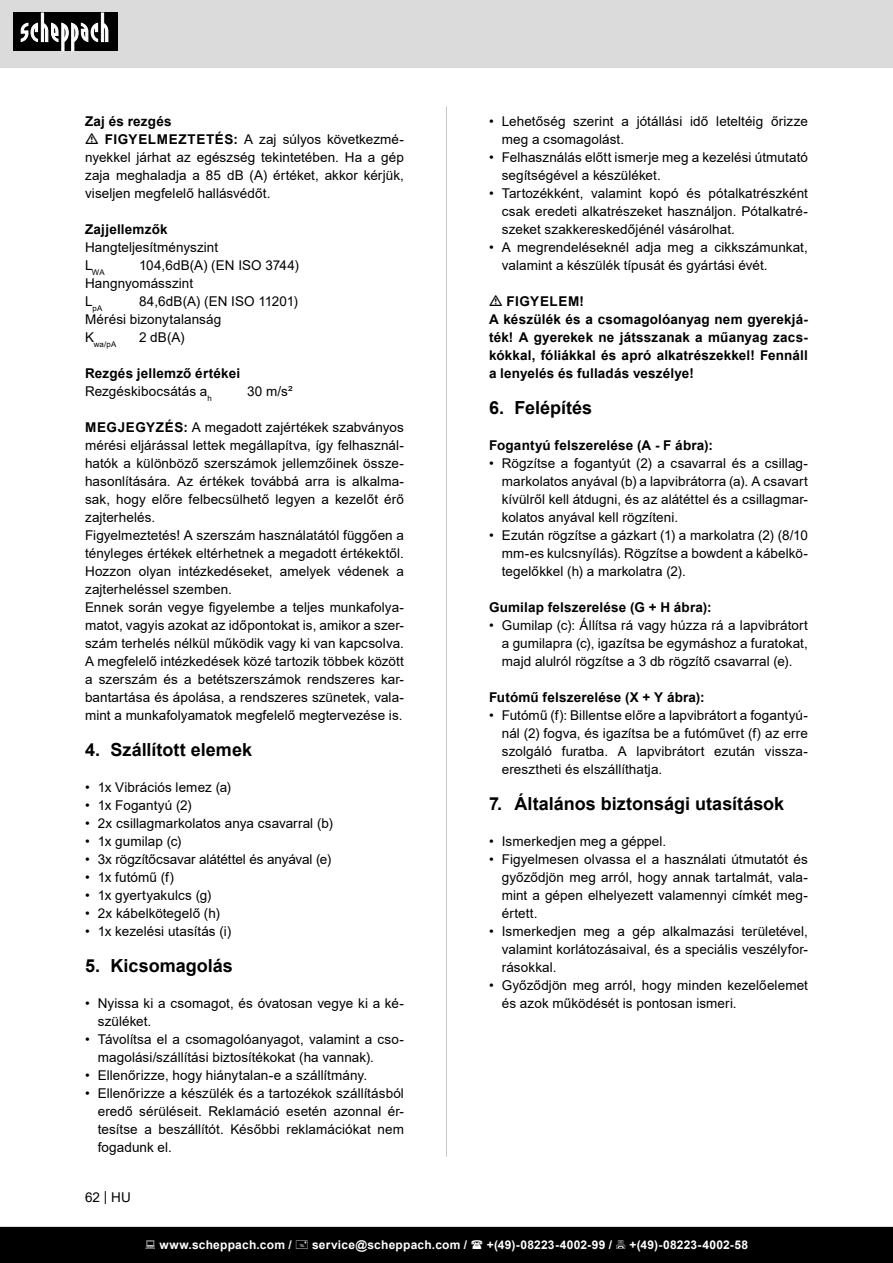
<style>
.page{position:relative;width:893px;height:1263px;background:#fff}
.page>*{position:absolute;margin:0;border:0;box-sizing:border-box;transform-origin:0 0}
.t1{font:700 18px "Arial";color:#000}
.Basiseinstellung{font:13.5px/18px "Arial";letter-spacing:.005em;color:#000;text-align:justify}
.Grundtext_Bold{font:700 13.5px/18px "Arial";letter-spacing:.015em;color:#000;text-align:justify}
.Subheadline{font:700 13.5px "Arial";letter-spacing:.015em;color:#000}
.Grundtext_TT{font:700 13.5px "Arial";letter-spacing:.045em;color:#000}
.t2{font:700 12px "Arial";letter-spacing:.02em;color:#fff}
.Basiseinstellung-2{font:7.8px "Arial";letter-spacing:.015em;color:#000}
.s1{font-weight:700}
</style>
<div class="page">
<div style="left:0;top:0;width:893px;height:67px;background:#dbdbdb"></div>
<div style="left:13px;top:13px;width:105px;height:38px;background:#000"></div>
<svg style="left:21px;top:13px;width:87px;height:38px"></svg>
<hr style="left:446px;top:106px;width:1px;height:1051px;background:#c7c7c7">
<div style="left:0;top:1227px;width:893px;height:36px;background:#000"></div>
<p class="Grundtext_Bold" style="left:85px;top:112px;width:88px">Zaj és rezgés</p>
<p class="Basiseinstellung" style="left:85px;top:130px;width:320px;text-indent:20px"><span class="s1">FIGYELMEZTETÉS:</span> A zaj súlyos következmé&shy;nyekkel járhat az egészség tekintetében. Ha a gép zaja meghaladja a 85 dB (A) értéket, akkor kérjük, viseljen megfelelő hallásvédőt.</p>
<p class="Grundtext_Bold" style="left:85px;top:220px;width:84px">Zajjellemzők</p>
<p class="Basiseinstellung" style="left:85px;top:238px;width:135px">Hangteljesítményszint</p>
<p class="Basiseinstellung-2" style="left:85px;top:266px;width:21px"><sup>L</sup>WA</p>
<p class="Basiseinstellung" style="left:139px;top:256px;width:161px">104,6dB(A) (EN ISO 3744)</p>
<p class="Basiseinstellung" style="left:85px;top:274px;width:110px">Hangnyomásszint</p>
<p class="Basiseinstellung-2" style="left:85px;top:302px;width:19px"><sup>L</sup>pA</p>
<p class="Basiseinstellung" style="left:139px;top:292px;width:160px">84,6dB(A) (EN ISO 11201)</p>
<p class="Basiseinstellung" style="left:85px;top:310px;width:138px">Mérési bizonytalanság</p>
<p class="Basiseinstellung-2" style="left:85px;top:338px;width:33px"><sup>K</sup>wa/pA</p>
<p class="Basiseinstellung" style="left:139px;top:328px;width:47px">2 dB(A)</p>
<p class="Grundtext_Bold" style="left:85px;top:364px;width:157px">Rezgés jellemző értékei</p>
<p class="Basiseinstellung" style="left:85px;top:382px;width:128px">Rezgéskibocsátás a<sub>h</sub></p>
<p class="Basiseinstellung" style="left:247px;top:382px;width:47px">30 m/s²</p>
<p class="Basiseinstellung" style="left:85px;top:418px;width:320px"><span class="s1">MEGJEGYZÉS:</span> A megadott zajértékek szabványos mérési eljárással lettek megállapítva, így felhasznál&shy;hatók a különböző szerszámok jellemzőinek össze&shy;hasonlítására. Az értékek továbbá arra is alkalma&shy;sak, hogy előre felbecsülhető legyen a kezelőt érő zajterhelés.</p>
<p class="Basiseinstellung" style="left:85px;top:526px;width:320px">Figyelmeztetés! A szerszám használatától függően a tényleges értékek eltérhetnek a megadott értékektől.<br>Hozzon olyan intézkedéseket, amelyek védenek a zajterheléssel szemben.</p>
<p class="Basiseinstellung" style="left:85px;top:598px;width:320px">Ennek során vegye figyelembe a teljes munkafolya&shy;matot, vagyis azokat az időpontokat is, amikor a szer&shy;szám terhelés nélkül működik vagy ki van kapcsolva.</p>
<p class="Basiseinstellung" style="left:85px;top:652px;width:320px">A megfelelő intézkedések közé tartozik többek között a szerszám és a betétszerszámok rendszeres kar&shy;bantartása és ápolása, a rendszeres szünetek, vala&shy;mint a munkafolyamatok megfelelő megtervezése is.</p>
<p class="t1" style="left:85px;top:737px;width:168px">4. Szállított elemek</p>
<p class="Basiseinstellung" style="left:85px;top:778px;width:148px">• 1x Vibrációs lemez (a)</p>
<p class="Basiseinstellung" style="left:85px;top:796px;width:108px">• 1x Fogantyú (2)</p>
<p class="Basiseinstellung" style="left:85px;top:814px;width:249px">• 2x csillagmarkolatos anya csavarral (b)</p>
<p class="Basiseinstellung" style="left:85px;top:832px;width:98px">• 1x gumilap (c)</p>
<p class="Basiseinstellung" style="left:85px;top:850px;width:248px">• 3x rögzítőcsavar alátéttel és anyával (e)</p>
<p class="Basiseinstellung" style="left:85px;top:868px;width:90px">• 1x futómű (f)</p>
<p class="Basiseinstellung" style="left:85px;top:886px;width:128px">• 1x gyertyakulcs (g)</p>
<p class="Basiseinstellung" style="left:85px;top:904px;width:136px">• 2x kábelkötegelő (h)</p>
<p class="Basiseinstellung" style="left:85px;top:922px;width:148px">• 1x kezelési utasítás (i)</p>
<p class="t1" style="left:85px;top:953px;width:149px">5. Kicsomagolás</p>
<p class="Basiseinstellung" style="left:98px;top:994px;width:308px;text-indent:-13px">• Nyissa ki a csomagot, és óvatosan vegye ki a ké&shy;szüléket.</p>
<p class="Basiseinstellung" style="left:98px;top:1030px;width:308px;text-indent:-13px">• Távolítsa el a csomagolóanyagot, valamint a cso&shy;magolási/szállítási biztosítékokat (ha vannak).</p>
<p class="Basiseinstellung" style="left:85px;top:1066px;width:284px">• Ellenőrizze, hogy hiánytalan-e a szállítmány.</p>
<p class="Basiseinstellung" style="left:98px;top:1084px;width:308px;text-indent:-13px">• Ellenőrizze a készülék és a tartozékok szállításból eredő sérüléseit. Reklamáció esetén azonnal ér&shy;tesítse a beszállítót. Későbbi reklamációkat nem fogadunk el.</p>
<p class="Basiseinstellung" style="left:85px;top:1188px;width:47px">62 | HU</p>
<p class="Basiseinstellung" style="left:502px;top:112px;width:308px;text-indent:-13px">• Lehetőség szerint a jótállási idő leteltéig őrizze meg a csomagolást.</p>
<p class="Basiseinstellung" style="left:502px;top:148px;width:308px;text-indent:-13px">• Felhasználás előtt ismerje meg a kezelési útmutató segítségével a készüléket.</p>
<p class="Basiseinstellung" style="left:502px;top:184px;width:308px;text-indent:-13px">• Tartozékként, valamint kopó és pótalkatrészként csak eredeti alkatrészeket használjon. Pótalkatré&shy;szeket szakkereskedőjénél vásárolhat.</p>
<p class="Basiseinstellung" style="left:502px;top:238px;width:308px;text-indent:-13px">• A megrendeléseknél adja meg a cikkszámunkat, valamint a készülék típusát és gyártási évét.</p>
<p class="Grundtext_TT" style="left:506px;top:292px;width:79px">FIGYELEM!</p>
<p class="Grundtext_Bold" style="left:489px;top:310px;width:320px">A készülék és a csomagolóanyag nem gyerekjá&shy;ték! A gyerekek ne játsszanak a műanyag zacs&shy;kókkal, fóliákkal és apró alkatrészekkel! Fennáll a lenyelés és fulladás veszélye!</p>
<p class="t1" style="left:489px;top:395px;width:105px">6. Felépítés</p>
<p class="Subheadline" style="left:489px;top:436px;width:226px">Fogantyú felszerelése (A - F ábra):</p>
<p class="Basiseinstellung" style="left:502px;top:454px;width:308px;text-indent:-13px">• Rögzítse a fogantyút (2) a csavarral és a csillag&shy;markolatos anyával (b) a lapvibrátorra (a). A csavart kívülről kell átdugni, és az alátéttel és a csillagmar&shy;kolatos anyával kell rögzíteni.</p>
<p class="Basiseinstellung" style="left:502px;top:526px;width:308px;text-indent:-13px">• Ezután rögzítse a gázkart (1) a markolatra (2) (8/10 mm-es kulcsnyílás). Rögzítse a bowdent a kábelkö&shy;tegelőkkel (h) a markolatra (2).</p>
<p class="Subheadline" style="left:489px;top:598px;width:224px">Gumilap felszerelése (G + H ábra):</p>
<p class="Basiseinstellung" style="left:502px;top:616px;width:308px;text-indent:-13px">• Gumilap (c): Állítsa rá vagy húzza rá a lapvibrátort a gumilapra (c), igazítsa be egymáshoz a furatokat, majd alulról rögzítse a 3 db rögzítő csavarral (e).</p>
<p class="Subheadline" style="left:489px;top:688px;width:217px">Futómű felszerelése (X + Y ábra):</p>
<p class="Basiseinstellung" style="left:502px;top:706px;width:308px;text-indent:-13px">• Futómű (f): Billentse előre a lapvibrátort a fogantyú&shy;nál (2) fogva, és igazítsa be a futóművet (f) az erre szolgáló furatba. A lapvibrátort ezután vissza&shy;eresztheti és elszállíthatja.</p>
<p class="t1" style="left:489px;top:791px;width:297px">7. Általános biztonsági utasítások</p>
<p class="Basiseinstellung" style="left:489px;top:832px;width:179px">• Ismerkedjen meg a géppel.</p>
<p class="Basiseinstellung" style="left:502px;top:850px;width:308px;text-indent:-13px">• Figyelmesen olvassa el a használati útmutatót és győződjön meg arról, hogy annak tartalmát, vala&shy;mint a gépen elhelyezett valamennyi címkét meg&shy;értett.</p>
<p class="Basiseinstellung" style="left:502px;top:922px;width:308px;text-indent:-13px">• Ismerkedjen meg a gép alkalmazási területével, valamint korlátozásaival, és a speciális veszélyfor&shy;rásokkal.</p>
<p class="Basiseinstellung" style="left:502px;top:976px;width:308px;text-indent:-13px">• Győződjön meg arról, hogy minden kezelőelemet és azok működését is pontosan ismeri.</p>
<p class="t2" style="left:159px;top:1236px;width:134px">www.scheppach.com /</p>
<p class="t2" style="left:312px;top:1236px;width:157px">service@scheppach.com /</p>
<p class="t2" style="left:487px;top:1236px;width:127px">+(49)-08223-4002-99 /</p>
<p class="t2" style="left:629px;top:1236px;width:120px">+(49)-08223-4002-58</p>
</div>
